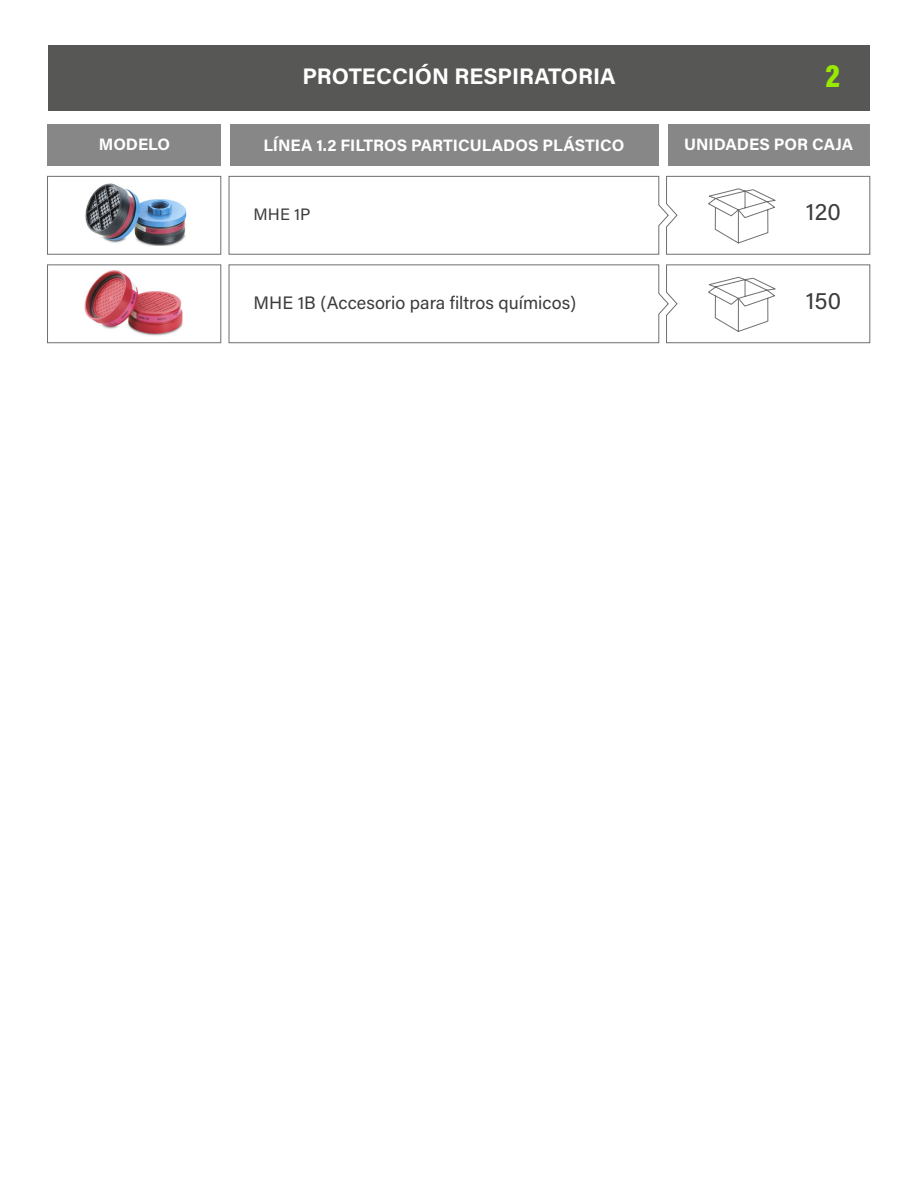
<style>
.page{position:relative;width:918px;height:1188px;background:#fff}
.page>*{position:absolute;margin:0;border:0;box-sizing:border-box;transform-origin:0 0}
.t1{font:900 33px "Acumin Pro Cond";color:#98e800}
.t2{font:24px "Acumin Pro";letter-spacing:.005em;color:#3c3c3b}
.t3{font:700 22.5px "Acumin Pro";color:#fff}
.t4{font:18px "Acumin Pro";color:#3c3c3b}
.t5{font:700 16.5px "Acumin Pro";color:#fff}
.t6{font:16.5px "Acumin Pro";color:#3c3c3b}
</style>
<div class="page">
<img style="left:75px;top:175px;width:119px;height:71px">
<img style="left:76px;top:270px;width:115px;height:74px">
<div style="left:48px;top:46px;width:822px;height:65px;background:#575756"></div>
<div style="left:47px;top:176px;width:174px;height:79px;border:1px solid #706f6f"></div>
<div style="left:47px;top:264px;width:174px;height:79px;border:1px solid #706f6f"></div>
<svg style="left:228px;top:176px;width:643px;height:79px"></svg>
<svg style="left:228px;top:264px;width:643px;height:79px"></svg>
<div style="left:668px;top:125px;width:202px;height:41px;background:#878787"></div>
<div style="left:48px;top:125px;width:173px;height:41px;background:#878787"></div>
<div style="left:230px;top:125px;width:429px;height:41px;background:#878787"></div>
<h3 class="t3" style="left:302px;top:61px;width:315px">PROTECCIÓN RESPIRATORIA</h3>
<h1 class="t1" style="left:826px;top:54px;width:16px">2</h1>
<p class="t5" style="left:99px;top:133px;width:73px">MODELO</p>
<p class="t5" style="left:263px;top:133px;width:363px">LÍNEA 1.2 FILTROS PARTICULADOS PLÁSTICO</p>
<p class="t5" style="left:684px;top:133px;width:171px">UNIDADES POR CAJA</p>
<p class="t6" style="left:253px;top:203px;width:58px">MHE 1P</p>
<p class="t4" style="left:253px;top:290px;width:324px">MHE 1B (Accesorio para filtros químicos)</p>
<h2 class="t2" style="left:806px;top:195px;width:37px">120</h2>
<h2 class="t2" style="left:806px;top:284px;width:37px">150</h2>
</div>
